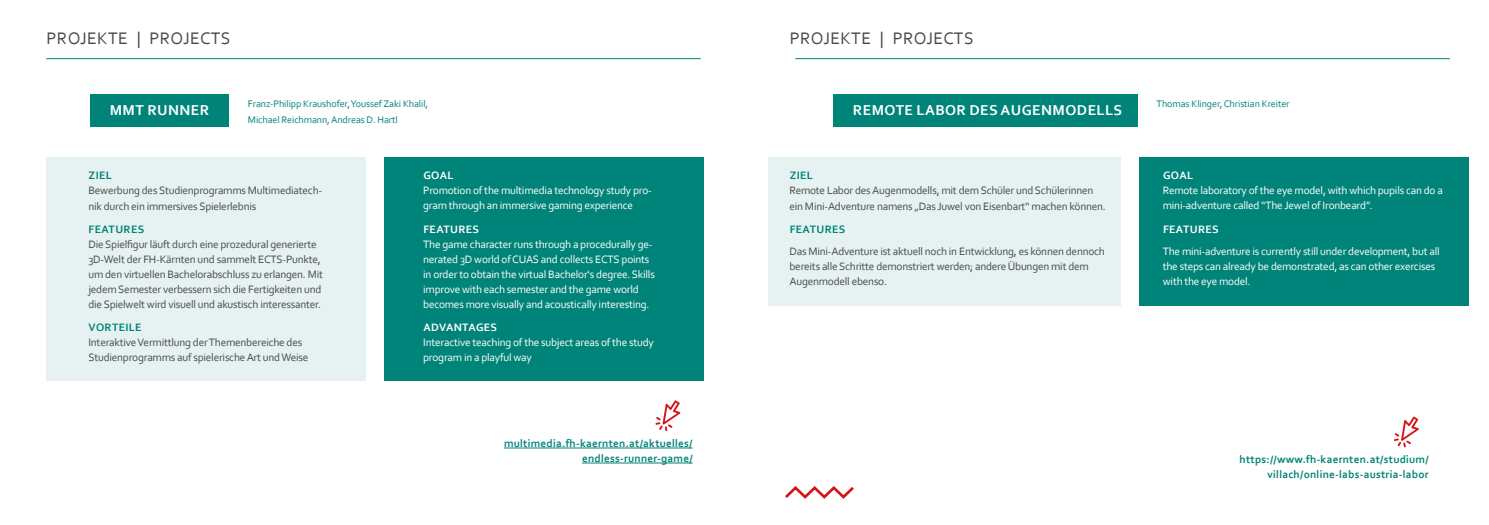
<style>
.page{position:relative;width:1489px;height:525px;background:#fff}
.page>*{position:absolute;margin:0;border:0;box-sizing:border-box;transform-origin:0 0}
.t1{font:17.5px "Corbel";letter-spacing:.02em;color:#4a4a49}
.t2{font:700 15px "Corbel";letter-spacing:.03em;color:#fff}
.t3{font:11.25px/15px "Corbel";letter-spacing:-.02em;color:#4a4a49}
.t4{font:11.25px/15px "Corbel";letter-spacing:-.02em;color:#fff}
.t5{font:700 11.25px/15px "Corbel";letter-spacing:.02em;color:#008378;text-align:right}
.t6{font:700 11.25px "Corbel";letter-spacing:.03em;color:#fff}
.t7{font:10px/16.2px "Corbel";letter-spacing:-.01em;color:#008378}
</style>
<div class="page">
<div style="left:46px;top:157px;width:319px;height:223px;background:#e6f2f1"></div>
<div style="left:385px;top:157px;width:319px;height:223px;background:#008378"></div>
<hr style="left:504px;top:447px;width:188px;height:1px;background:#008378">
<hr style="left:582px;top:462px;width:110px;height:1px;background:#008378">
<hr style="left:46px;top:58px;width:654px;height:1px;background:#008378">
<div style="left:90px;top:95px;width:139px;height:32px;background:#008378"></div>
<svg style="left:655px;top:400px;width:25px;height:31px"></svg>
<svg style="left:785px;top:486px;width:69px;height:13px"></svg>
<hr style="left:795px;top:58px;width:654px;height:1px;background:#008378">
<div style="left:767px;top:157px;width:353px;height:148px;background:#e6f2f1"></div>
<div style="left:1139px;top:157px;width:329px;height:148px;background:#008378"></div>
<div style="left:833px;top:95px;width:304px;height:32px;background:#008378"></div>
<svg style="left:1394px;top:416px;width:24px;height:31px"></svg>
<h1 class="t1" style="left:47px;top:27px;width:185px">PROJEKTE | PROJECTS</h1>
<h1 class="t1" style="left:789px;top:27px;width:185px">PROJEKTE | PROJECTS</h1>
<h2 class="t2" style="left:110px;top:101px;width:101px">MMT RUNNER</h2>
<p class="t7" style="left:248px;top:95px;width:182px">Franz-Philipp Kraushofer, Youssef Zaki Khalil,<br>Michael Reichmann, Andreas D. Hartl</p>
<h2 class="t2" style="left:852px;top:101px;width:271px">REMOTE LABOR DES AUGENMODELLS</h2>
<p class="t7" style="left:1156px;top:95px;width:134px">Thomas Klinger, Christian Kreiter</p>
<p class="t5" style="left:89px;top:168px;width:25px">ZIEL</p>
<p class="t3" style="left:88px;top:183px;width:235px">Bewerbung des Studienprogramms Multimediatech&shy;nik durch ein immersives Spielerlebnis</p>
<p class="t5" style="left:89px;top:221px;width:57px">FEATURES</p>
<p class="t3" style="left:88px;top:236px;width:236px">Die Spielfigur läuft durch eine prozedural generierte 3D-Welt der FH-Kärnten und sammelt ECTS-Punkte, um den virtuellen Bachelorabschluss zu erlangen. Mit jedem Semester verbessern sich die Fertigkeiten und die Spielwelt wird visuell und akustisch interessanter.</p>
<p class="t5" style="left:89px;top:319px;width:55px">VORTEILE</p>
<p class="t3" style="left:88px;top:334px;width:221px">Interaktive Vermittlung der Themenbereiche des<br>Studienprogramms auf spielerische Art und Weise</p>
<p class="t6" style="left:423px;top:169px;width:32px">GOAL</p>
<p class="t4" style="left:423px;top:183px;width:230px">Promotion of the multimedia technology study pro&shy;gram through an immersive gaming experience</p>
<p class="t6" style="left:423px;top:222px;width:57px">FEATURES</p>
<p class="t4" style="left:423px;top:236px;width:233px">The game character runs through a procedurally ge&shy;nerated 3D world of CUAS and collects ECTS points in order to obtain the virtual Bachelor‘s degree. Skills improve with each semester and the game world becomes more visually and acoustically interesting.</p>
<p class="t6" style="left:423px;top:320px;width:75px">ADVANTAGES</p>
<p class="t4" style="left:423px;top:334px;width:232px">Interactive teaching of the subject areas of the study program in a playful way</p>
<p class="t5" style="left:789px;top:168px;width:25px">ZIEL</p>
<p class="t3" style="left:789px;top:183px;width:318px">Remote Labor des Augenmodells, mit dem Schüler und Schülerinnen ein Mini-Adventure namens „Das Juwel von Eisenbart“ machen können.</p>
<p class="t5" style="left:789px;top:221px;width:57px">FEATURES</p>
<p class="t3" style="left:789px;top:243px;width:317px">Das Mini-Adventure ist aktuell noch in Entwicklung, es können dennoch bereits alle Schritte demonstriert werden; andere Übungen mit dem<br>Augenmodell ebenso.</p>
<p class="t6" style="left:1162px;top:169px;width:32px">GOAL</p>
<p class="t4" style="left:1162px;top:183px;width:281px">Remote laboratory of the eye model, with which pupils can do a mini-adventure called “The Jewel of Ironbeard”.</p>
<p class="t6" style="left:1162px;top:222px;width:57px">FEATURES</p>
<p class="t4" style="left:1162px;top:243px;width:278px">The mini-adventure is currently still under development, but all the steps can already be demonstrated, as can other exercises with the eye model.</p>
<p class="t5" style="left:504px;top:435px;width:190px">multimedia.fh-kaernten.at/aktuelles/ endless-runner-game/</p>
<p class="t5" style="left:1239px;top:451px;width:191px">https://www.fh-kaernten.at/studium/ villach/online-labs-austria-labor</p>
</div>
